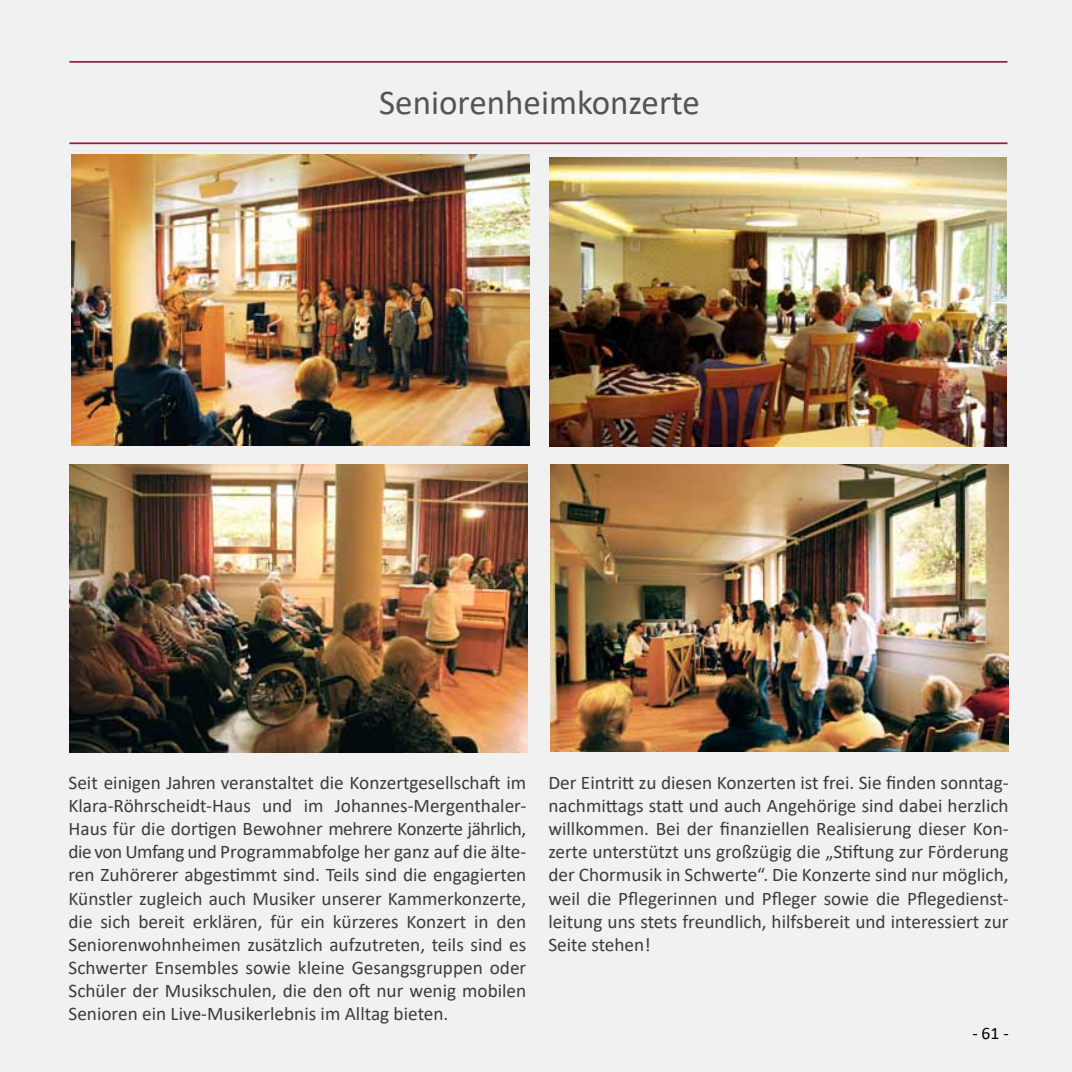
<style>
.page{position:relative;width:1072px;height:1072px;background:#fff}
.page>*{position:absolute;margin:0;border:0;box-sizing:border-box;transform-origin:0 0}
.t1{font:35px "Calibri";color:#555453}
.t2{font:19.25px/23.1px "Calibri";color:#3d3c3b;text-align:justify}
.t3{font:17.5px "Calibri";color:#000}
</style>
<div class="page">
<div style="left:0;top:0;width:1071px;height:1071px;background:#f1f1f1"></div>
<hr style="left:69px;top:61px;width:938px;height:2px;background:#9e1944">
<hr style="left:69px;top:142px;width:938px;height:2px;background:#9e1944">
<img style="left:549px;top:157px;width:457px;height:289px">
<img style="left:69px;top:464px;width:458px;height:288px">
<img style="left:550px;top:464px;width:458px;height:288px">
<img style="left:71px;top:155px;width:458px;height:290px">
<h1 class="t1" style="left:379px;top:78px;width:322px">Seniorenheimkonzerte</h1>
<p class="t2" style="left:68px;top:770px;width:459px">Seit einigen Jahren veranstaltet die Konzertgesellschaft im Klara-Röhrscheidt-Haus und im Johannes-Mergenthaler-Haus für die dortigen Bewohner mehrere Konzerte jährlich, die von Umfang und Programmabfolge her ganz auf die älte&shy;ren Zuhörerer abgestimmt sind. Teils sind die engagierten Künstler zugleich auch Musiker unserer Kammerkonzerte, die sich bereit erklären, für ein kürzeres Konzert in den Seniorenwohnheimen zusätzlich aufzutreten, teils sind es Schwerter Ensembles sowie kleine Gesangsgruppen oder Schüler der Musikschulen, die den oft nur wenig mobilen Senioren ein Live-Musikerlebnis im Alltag bieten.</p>
<p class="t2" style="left:548px;top:770px;width:462px">Der Eintritt zu diesen Konzerten ist frei. Sie finden sonntag&shy;nachmittags statt und auch Angehörige sind dabei herzlich willkommen. Bei der finanziellen Realisierung dieser Kon&shy;zerte unterstützt uns großzügig die „Stiftung zur Förderung der Chormusik in Schwerte“. Die Konzerte sind nur möglich, weil die Pflegerinnen und Pfleger sowie die Pflegedienst&shy;leitung uns stets freundlich, hilfsbereit und interessiert zur Seite stehen!</p>
<p class="t3" style="left:972px;top:1020px;width:38px">-61-</p>
</div>
